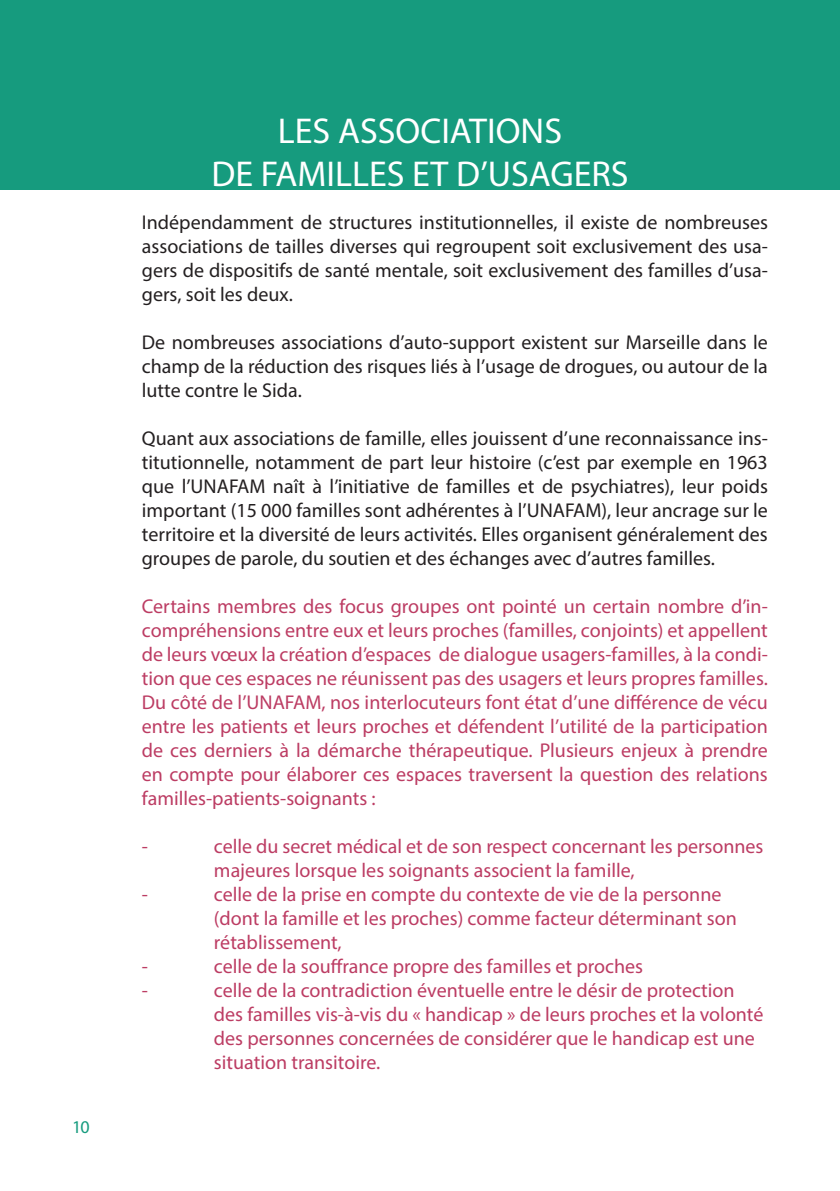
<style>
.page{position:relative;width:840px;height:1191px;background:#fff}
.page>*{position:absolute;margin:0;border:0;box-sizing:border-box;transform-origin:0 0}
.t1{font:36px/43.2px "Myriad Pro";color:#fff;text-align:center}
.t2{font:20px/24px "Myriad Pro";color:#bc3c63}
.t3{font:20px/24px "Myriad Pro";color:#231f20;text-align:justify}
.t4{font:18px "Myriad Pro";color:#169b7e}
</style>
<div class="page">
<div style="left:0;top:0;width:839px;height:190px;background:#169b7e"></div>
<p class="t4" style="left:72px;top:1115px;width:19px">10</p>
<h1 class="t1" style="left:211px;top:109px;width:418px">LES ASSOCIATIONS<br>DE FAMILLES ET D’USAGERS</h1>
<p class="t3" style="left:142px;top:210px;width:627px">Indépendamment de structures institutionnelles, il existe de nombreuses associations de tailles diverses qui regroupent soit exclusivement des usa&shy;gers de dispositifs de santé mentale, soit exclusivement des familles d’usa&shy;gers, soit les deux.</p>
<p class="t3" style="left:142px;top:330px;width:627px">De nombreuses associations d’auto-support existent sur Marseille dans le champ de la réduction des risques liés à l’usage de drogues, ou autour de la lutte contre le Sida.</p>
<p class="t3" style="left:142px;top:426px;width:627px">Quant aux associations de famille, elles jouissent d’une reconnaissance ins&shy;titutionnelle, notamment de part leur histoire (c’est par exemple en 1963 que l’UNAFAM naît à l’initiative de familles et de psychiatres), leur poids important (15 000 familles sont adhérentes à l’UNAFAM), leur ancrage sur le territoire et la diversité de leurs activités. Elles organisent généralement des groupes de parole, du soutien et des échanges avec d’autres familles.</p>
<p class="t2" style="left:142px;top:594px;width:627px;text-align:justify">Certains membres des focus groupes ont pointé un certain nombre d’in&shy;compréhensions entre eux et leurs proches (familles, conjoints) et appellent de leurs vœux la création d’espaces de dialogue usagers-familles, à la condi&shy;tion que ces espaces ne réunissent pas des usagers et leurs propres familles.<br>Du côté de l’UNAFAM, nos interlocuteurs font état d’une différence de vécu entre les patients et leurs proches et défendent l’utilité de la participation de ces derniers à la démarche thérapeutique. Plusieurs enjeux à prendre en compte pour élaborer ces espaces traversent la question des relations familles-patients-soignants :</p>
<p class="t2" style="left:142px;top:834px;width:8px">-</p>
<p class="t2" style="left:214px;top:834px;width:550px">celle du secret médical et de son respect concernant les personnes majeures lorsque les soignants associent la famille,</p>
<p class="t2" style="left:142px;top:882px;width:8px">-</p>
<p class="t2" style="left:214px;top:882px;width:524px">celle de la prise en compte du contexte de vie de la personne (dont la famille et les proches) comme facteur déterminant son rétablissement,</p>
<p class="t2" style="left:142px;top:954px;width:8px">-</p>
<p class="t2" style="left:214px;top:954px;width:430px">celle de la souffrance propre des familles et proches</p>
<p class="t2" style="left:142px;top:978px;width:8px">-</p>
<p class="t2" style="left:214px;top:978px;width:550px">celle de la contradiction éventuelle entre le désir de protection des familles vis-à-vis du « handicap » de leurs proches et la volonté des personnes concernées de considérer que le handicap est une situation transitoire.</p>
</div>
